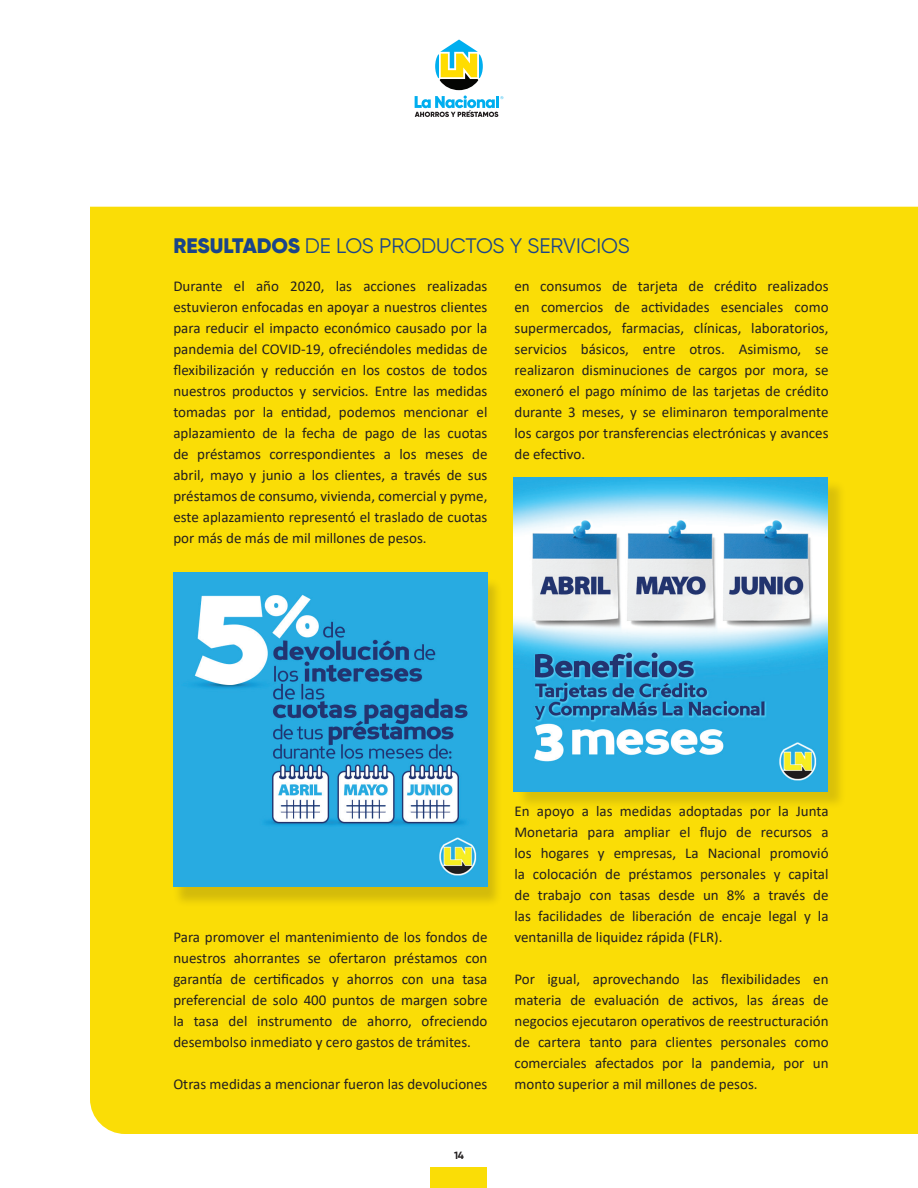
<style>
.page{position:relative;width:918px;height:1188px;background:#fff}
.page>*{position:absolute;margin:0;border:0;box-sizing:border-box;transform-origin:0 0}
.t1{font:21px "Gilroy";color:#1b4489}
.t2{font:15px/21px "Calibri";color:#231f20;text-align:justify}
.t3{font:700 10.5px "Gilroy";color:#231f20}
.s1{font-weight:900}
</style>
<div class="page">
<div style="left:430px;top:1167px;width:56px;height:21px;background:#fadd06"></div>
<svg style="left:415px;top:39px;width:88px;height:78px"></svg>
<div style="left:90px;top:207px;width:828px;height:927px;background:#fadd06"></div>
<div style="left:516px;top:479px;width:331px;height:331px;background:#231f20;opacity:.15"></div>
<img style="left:514px;top:477px;width:314px;height:314px">
<div style="left:172px;top:577px;width:331px;height:331px;background:#231f20;opacity:.18"></div>
<img style="left:173px;top:572px;width:315px;height:315px">
<h1 class="t1" style="left:173px;top:232px;width:458px"><span class="s1">RESULTADOS</span> DE LOS PRODUCTOS Y SERVICIOS</h1>
<p class="t2" style="left:173px;top:275px;width:316px">Durante el año 2020, las acciones realizadas estuvieron enfocadas en apoyar a nuestros clientes para reducir el impacto económico causado por la pandemia del COVID-19, ofreciéndoles medidas de flexibilización y reducción en los costos de todos nuestros productos y servicios. Entre las medidas tomadas por la entidad, podemos mencionar el aplazamiento de la fecha de pago de las cuotas de préstamos correspondientes a los meses de abril, mayo y junio a los clientes, a través de sus préstamos de consumo, vivienda, comercial y pyme, este aplazamiento representó el traslado de cuotas por más de más de mil millones de pesos.</p>
<p class="t2" style="left:514px;top:275px;width:316px">en consumos de tarjeta de crédito realizados en comercios de actividades esenciales como supermercados, farmacias, clínicas, laboratorios, servicios básicos, entre otros. Asimismo, se realizaron disminuciones de cargos por mora, se exoneró el pago mínimo de las tarjetas de crédito durante 3 meses, y se eliminaron temporalmente los cargos por transferencias electrónicas y avances de efectivo.</p>
<p class="t2" style="left:173px;top:926px;width:316px">Para promover el mantenimiento de los fondos de nuestros ahorrantes se ofertaron préstamos con garantía de certificados y ahorros con una tasa preferencial de solo 400 puntos de margen sobre la tasa del instrumento de ahorro, ofreciendo desembolso inmediato y cero gastos de trámites.</p>
<p class="t2" style="left:173px;top:1073px;width:316px">Otras medidas a mencionar fueron las devoluciones</p>
<p class="t3" style="left:454px;top:1149px;width:11px">14</p>
<p class="t2" style="left:514px;top:800px;width:316px">En apoyo a las medidas adoptadas por la Junta Monetaria para ampliar el flujo de recursos a los hogares y empresas, La Nacional promovió la colocación de préstamos personales y capital de trabajo con tasas desde un 8% a través de las facilidades de liberación de encaje legal y la ventanilla de liquidez rápida (FLR).</p>
<p class="t2" style="left:514px;top:968px;width:316px">Por igual, aprovechando las flexibilidades en materia de evaluación de activos, las áreas de negocios ejecutaron operativos de reestructuración de cartera tanto para clientes personales como comerciales afectados por la pandemia, por un monto superior a mil millones de pesos.</p>
</div>
